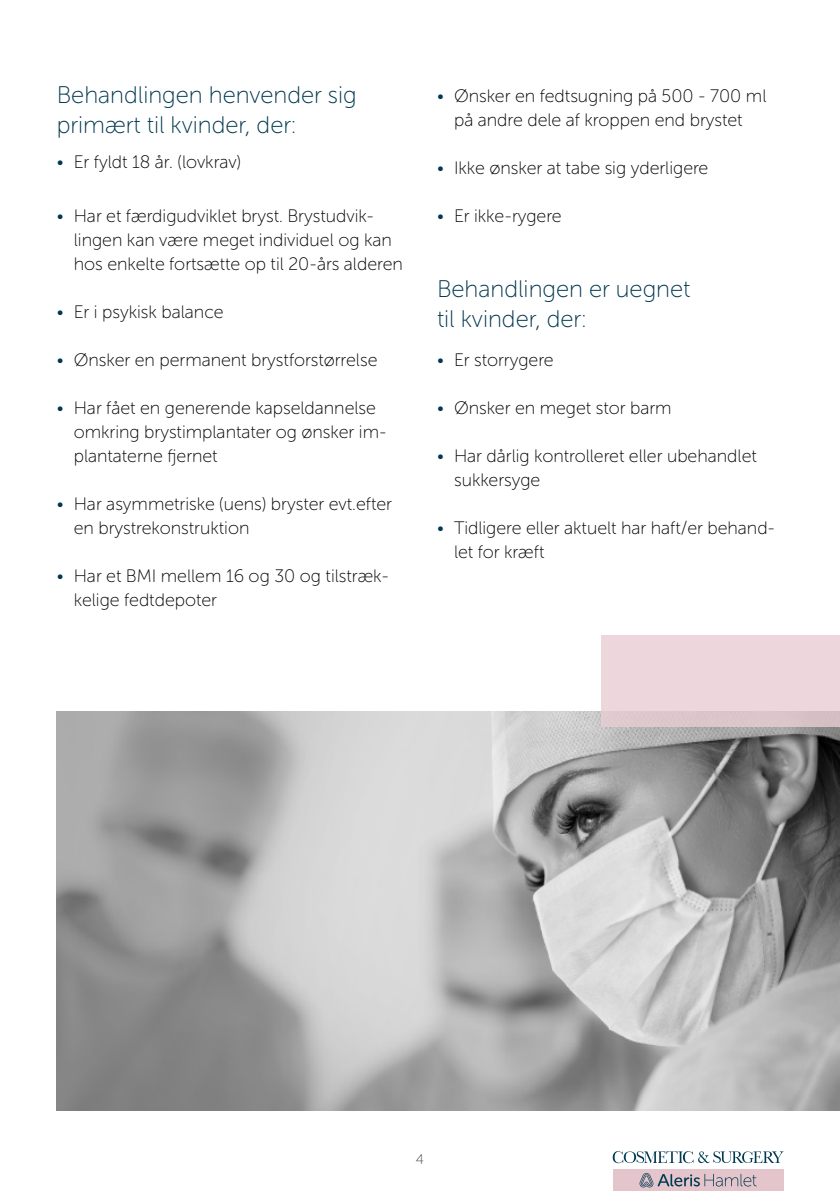
<style>
.page{position:relative;width:840px;height:1191px;background:#fff}
.page>*{position:absolute;margin:0;border:0;box-sizing:border-box;transform-origin:0 0}
.mellemrubrik_1_linje{font:24px/30px "Museo Sans Rounded 100";color:#00384f}
.t1{font:18px/24px "Museo Sans Rounded 100";color:#000}
.t2{font:14px "Museo Sans Rounded 100";color:#484847}
.s1{color:#00384f}
</style>
<div class="page">
<div style="left:612px;top:1169px;width:170px;height:22px;background:#e3c5cb"></div>
<svg style="left:639px;top:1173px;width:117px;height:14px"></svg>
<svg style="left:612px;top:1151px;width:170px;height:12px"></svg>
<img style="left:57px;top:711px;width:782px;height:399px">
<div style="left:601px;top:635px;width:238px;height:91px;background:linear-gradient(to bottom,#f1dbe1,#e3cdd3)"></div>
<p class="mellemrubrik_1_linje" style="left:57px;top:80px;width:301px">Behandlingen henvender sig primært til kvinder, der:</p>
<p class="t1" style="left:57px;top:150px;width:186px"><span class="s1">•</span> Er fyldt 18 år. (lovkrav)</p>
<p class="t1" style="left:74px;top:204px;width:330px;text-indent:-17px"><span class="s1">•</span> Har et færdigudviklet bryst. Brystudvik&shy;lingen kan være meget individuel og kan hos enkelte fortsætte op til 20-års alderen</p>
<p class="t1" style="left:57px;top:300px;width:168px"><span class="s1">•</span> Er i psykisk balance</p>
<p class="t1" style="left:57px;top:348px;width:322px"><span class="s1">•</span> Ønsker en permanent brystforstørrelse</p>
<p class="t1" style="left:74px;top:396px;width:314px;text-indent:-17px"><span class="s1">•</span> Har fået en generende kapseldannelse omkring brystimplantater og ønsker im&shy;plantaterne fjernet</p>
<p class="t1" style="left:74px;top:492px;width:319px;text-indent:-17px"><span class="s1">•</span> Har asymmetriske (uens) bryster evt.efter en brystrekonstruktion</p>
<p class="t1" style="left:74px;top:564px;width:316px;text-indent:-17px"><span class="s1">•</span> Har et BMI mellem 16 og 30 og tilstræk&shy;kelige fedtdepoter</p>
<p class="t1" style="left:437px;top:84px;width:331px;text-align:center"><span class="s1">•</span> Ønsker en fedtsugning på 500 - 700 ml på andre dele af kroppen end brystet</p>
<p class="t1" style="left:437px;top:156px;width:273px"><span class="s1">•</span> Ikke ønsker at tabe sig yderligere</p>
<p class="t1" style="left:437px;top:204px;width:126px"><span class="s1">•</span> Er ikke-rygere</p>
<p class="mellemrubrik_1_linje" style="left:437px;top:274px;width:255px">Behandlingen er uegnet til kvinder, der:</p>
<p class="t1" style="left:437px;top:348px;width:118px"><span class="s1">•</span> Er storrygere</p>
<p class="t1" style="left:437px;top:396px;width:236px"><span class="s1">•</span> Ønsker en meget stor barm</p>
<p class="t1" style="left:454px;top:444px;width:304px;text-indent:-17px"><span class="s1">•</span> Har dårlig kontrolleret eller ubehandlet sukkersyge</p>
<p class="t1" style="left:454px;top:516px;width:322px;text-indent:-17px"><span class="s1">•</span> Tidligere eller aktuelt har haft/er behand&shy;let for kræft</p>
<p class="t2" style="left:415px;top:1151px;width:10px">4</p>
</div>
